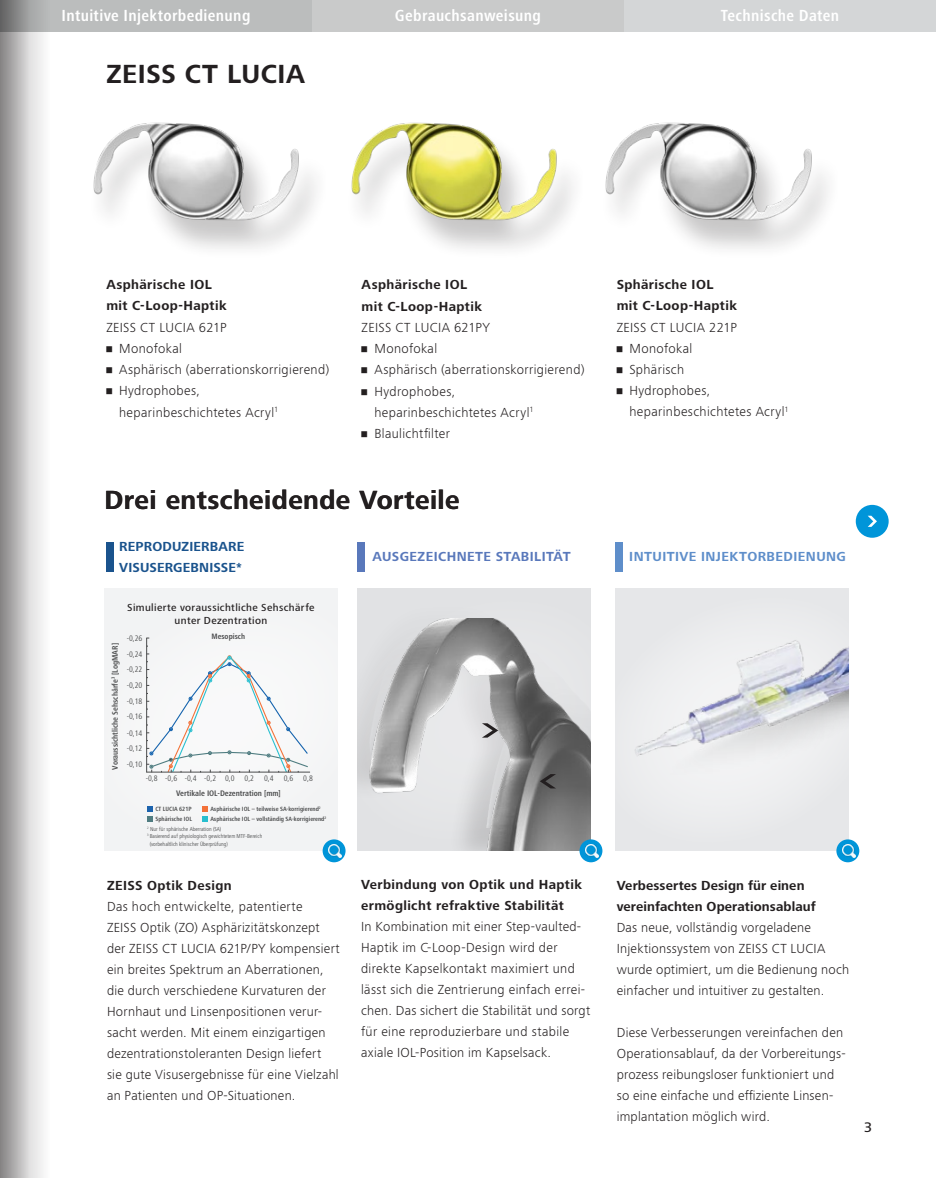
<style>
.page{position:relative;width:936px;height:1178px;background:#fff}
.page>*{position:absolute;margin:0;border:0;box-sizing:border-box;transform-origin:0 0}
.t1{font:700 27px "ZEISS Frutiger Next W1 G";letter-spacing:.015em;color:#231f20}
.t2{font:700 condensed 16.5px "ZEISS Frutiger Next W1 G";letter-spacing:.02em;color:#fff}
.t3{font:500 14.25px "ZEISS Frutiger Next W1 G";color:#231f20}
.t4{font:300 13.5px/21px "ZEISS Frutiger Next W1 G";letter-spacing:.02em;color:#231f20}
.t5{font:700 13.5px/21.1px "ZEISS Frutiger Next W1 G";letter-spacing:.025em;color:#231f20}
.t6{font:700 13.5px/21.1px "ZEISS Frutiger Next W1 G";letter-spacing:.01em;color:#1a538d}
.t7{font:700 13.5px "ZEISS Frutiger Next W1 G";letter-spacing:.035em;color:#5e8eca}
.t8{font:700 13.5px "ZEISS Frutiger Next W1 G";letter-spacing:.03em;color:#5978bb}
.t9{font:500 10.5px/13.5px "ZEISS Frutiger Next W1 G";letter-spacing:.035em;color:#231f20;text-align:center}
.t10{font:condensed 8.25px "ZEISS Frutiger Next W1 G";color:#4b4c4d}
.t11{font:700 condensed 8.25px "ZEISS Frutiger Next W1 G";color:#4b4c4d}
.t12{font:700 condensed 7.95px "ZEISS Frutiger Next W1 G";letter-spacing:.005em;color:#4b4c4d}
.t13{font:700 condensed 6.3px/10.5px "ZEISS Frutiger Next W1 G";color:#4b4c4d}
.t14{font:condensed 5.85px "ZEISS Frutiger Next W1 G";color:#4b4c4d}
</style>
<div class="page">
<div style="left:89px;top:126px;width:239px;height:133px;background:#231f20;opacity:.25"></div>
<img style="left:89px;top:122px;width:215px;height:101px">
<div style="left:601px;top:126px;width:240px;height:133px;background:#231f20;opacity:.25"></div>
<img style="left:601px;top:122px;width:216px;height:101px">
<div style="left:346px;top:126px;width:240px;height:134px;background:#231f20;opacity:.25"></div>
<img style="left:346px;top:122px;width:216px;height:101px">
<div style="left:0;top:0;width:935px;height:32px;background:linear-gradient(to right,#b6b8b8,#d9dbdc)"></div>
<div style="left:357px;top:591px;width:231px;height:260px;background:#231f20;opacity:.75"></div>
<div style="left:364px;top:589px;width:226px;height:30px;background:#e1e2e4"></div>
<img style="left:364px;top:619px;width:226px;height:232px">
<svg style="left:482px;top:723px;width:16px;height:15px"></svg>
<svg style="left:539px;top:774px;width:17px;height:14px"></svg>
<div style="left:615px;top:589px;width:233px;height:262px;background:#e6e7e9"></div>
<img style="left:617px;top:589px;width:232px;height:239px">
<svg style="left:579px;top:839px;width:23px;height:23px"></svg>
<svg style="left:585px;top:845px;width:13px;height:12px"></svg>
<svg style="left:836px;top:839px;width:23px;height:23px"></svg>
<svg style="left:842px;top:845px;width:13px;height:12px"></svg>
<div style="left:104px;top:588px;width:233px;height:262px;background:#f4f4f5"></div>
<hr style="left:146px;top:638px;width:1px;height:134px;background:#4b4c4d">
<hr style="left:146px;top:772px;width:164px;height:1px;background:#4b4c4d">
<svg style="left:146px;top:654px;width:163px;height:119px"></svg>
<svg style="left:147px;top:806px;width:5px;height:16px"></svg>
<svg style="left:202px;top:806px;width:5px;height:16px"></svg>
<svg style="left:322px;top:839px;width:23px;height:23px"></svg>
<svg style="left:328px;top:845px;width:13px;height:12px"></svg>
<div style="left:357px;top:542px;width:7px;height:29px;background:#5978bb"></div>
<div style="left:615px;top:542px;width:7px;height:29px;background:#5e8eca"></div>
<div style="left:855px;top:505px;width:33px;height:33px;background:#0095d9;border-radius:50%"></div>
<svg style="left:868px;top:516px;width:8px;height:11px"></svg>
<div style="left:106px;top:542px;width:8px;height:29px;background:#1a538d"></div>
<svg style="left:38px;top:0;width:27px;height:1178px"></svg>
<div style="left:0;top:0;width:38px;height:1178px;background:linear-gradient(to right,#858383,#f0f0f0)"></div>
<p class="t2" style="left:61px;top:4px;width:190px">Intuitive Injektorbedienung</p>
<p class="t2" style="left:395px;top:4px;width:147px">Gebrauchsanweisung</p>
<p class="t2" style="left:720px;top:4px;width:120px">Technische Daten</p>
<h1 class="t1" style="left:106px;top:55px;width:200px">ZEISS CT LUCIA</h1>
<p class="t5" style="left:106px;top:274px;width:122px">Asphärische IOL mit C-Loop-Haptik</p>
<p class="t4" style="left:106px;top:316px;width:122px">ZEISS CT LUCIA 621P</p>
<p class="t4" style="left:106px;top:337px;width:77px">• Monofokal</p>
<p class="t4" style="left:106px;top:358px;width:224px">• Asphärisch (aberrationskorrigierend)</p>
<p class="t4" style="left:119px;top:380px;width:161px;text-indent:-13px">• Hydrophobes, heparinbeschichtetes Acryl<sup>1</sup></p>
<p class="t5" style="left:361px;top:274px;width:122px">Asphärische IOL mit C-Loop-Haptik</p>
<p class="t4" style="left:361px;top:316px;width:130px">ZEISS CT LUCIA 621PY</p>
<p class="t4" style="left:361px;top:337px;width:77px">• Monofokal</p>
<p class="t4" style="left:361px;top:359px;width:224px">• Asphärisch (aberrationskorrigierend)</p>
<p class="t4" style="left:374px;top:380px;width:161px;text-indent:-13px">• Hydrophobes, heparinbeschichtetes Acryl<sup>1</sup></p>
<p class="t4" style="left:361px;top:422px;width:90px">• Blaulichtfilter</p>
<p class="t5" style="left:616px;top:273px;width:122px">Sphärische IOL mit C-Loop-Haptik</p>
<p class="t4" style="left:616px;top:316px;width:122px">ZEISS CT LUCIA 221P</p>
<p class="t4" style="left:616px;top:337px;width:77px">• Monofokal</p>
<p class="t4" style="left:616px;top:358px;width:69px">• Sphärisch</p>
<p class="t4" style="left:629px;top:379px;width:161px;text-indent:-13px">• Hydrophobes, heparinbeschichtetes Acryl<sup>1</sup></p>
<h1 class="t1" style="left:104px;top:480px;width:356px">Drei entscheidende Vorteile</h1>
<p class="t6" style="left:119px;top:535px;width:127px">REPRODUZIERBARE<br>VISUSERGEBNISSE*</p>
<p class="t7" style="left:629px;top:547px;width:218px">INTUITIVE INJEKTORBEDIENUNG</p>
<p class="t8" style="left:372px;top:547px;width:199px">AUSGEZEICHNETE STABILITÄT</p>
<p class="t9" style="left:127px;top:600px;width:189px">Simulierte voraussichtliche Sehschärfe unter Dezentration</p>
<p class="t12" style="left:211px;top:630px;width:35px">Mesopisch</p>
<p class="t10" style="left:127px;top:633px;width:17px">-0,26</p>
<p class="t11" style="left:109px;top:769px;width:128px;rotate:-90deg">Voraussichtliche Sehschärfe<sup>3</sup> [LogMAR]</p>
<p class="t10" style="left:127px;top:648px;width:17px">-0,24</p>
<p class="t10" style="left:127px;top:664px;width:17px">-0,22</p>
<p class="t10" style="left:127px;top:680px;width:17px">-0,20</p>
<p class="t10" style="left:127px;top:695px;width:17px">-0,18</p>
<p class="t10" style="left:127px;top:711px;width:17px">-0,16</p>
<p class="t10" style="left:127px;top:727px;width:17px">-0,14</p>
<p class="t10" style="left:127px;top:743px;width:17px">-0,12</p>
<p class="t10" style="left:127px;top:759px;width:17px">-0,10</p>
<p class="t10" style="left:146px;top:773px;width:13px">-0,8</p>
<p class="t10" style="left:165px;top:773px;width:149px">-0,6 -0,4 -0,2 0,0 0,2 0,4 0,6 0,8</p>
<p class="t13" style="left:155px;top:803px;width:38px">CT LUCIA 621P<br>Sphärische IOL</p>
<p class="t13" style="left:210px;top:803px;width:117px">Asphärische IOL – teilweise SA-korrigierend<sup>2<br></sup>Asphärische IOL – vollständig SA-korrigierend<sup>2</sup></p>
<p class="t14" style="left:147px;top:825px;width:76px"><sup>2</sup> Nur für sphärische Aberration (SA)</p>
<p class="t14" style="left:147px;top:832px;width:116px"><sup>3</sup> Basierend auf physiologisch gewichtetem MTF-Bereich</p>
<p class="t14" style="left:150px;top:840px;width:80px">(vorbehaltlich klinischer Überprüfung)</p>
<p class="t11" style="left:176px;top:787px;width:106px">Vertikale IOL-Dezentration [mm]</p>
<p class="t5" style="left:107px;top:874px;width:126px">ZEISS Optik Design</p>
<p class="t4" style="left:107px;top:895px;width:234px">Das hoch entwickelte, patentierte<br>ZEISS Optik (ZO) Asphärizitätskonzept der ZEISS CT LUCIA 621P/PY kompensiert ein breites Spektrum an Aberrationen, die durch verschiedene Kurvaturen der Hornhaut und Linsenpositionen verur&shy;sacht werden. Mit einem einzigartigen dezentrationstoleranten Design liefert<br>sie gute Visusergebnisse für eine Vielzahl an Patienten und OP-Situationen.</p>
<p class="t5" style="left:361px;top:873px;width:222px">Verbindung von Optik und Haptik ermöglicht refraktive Stabilität</p>
<p class="t4" style="left:361px;top:915px;width:231px">In Kombination mit einer Step-vaulted-Haptik im C-Loop-Design wird der direkte Kapselkontakt maximiert und lässt sich die Zentrierung einfach errei&shy;chen. Das sichert die Stabilität und sorgt für eine reproduzierbare und stabile axiale IOL-Position im Kapselsack.</p>
<p class="t5" style="left:616px;top:874px;width:200px">Verbessertes Design für einen vereinfachten Operationsablauf</p>
<p class="t4" style="left:616px;top:916px;width:234px">Das neue, vollständig vorgeladene Injektionssystem von ZEISS CT LUCIA wurde optimiert, um die Bedienung noch einfacher und intuitiver zu gestalten.</p>
<p class="t4" style="left:616px;top:1021px;width:229px">Diese Verbesserungen vereinfachen den Operationsablauf, da der Vorbereitungs&shy;prozess reibungsloser funktioniert und so eine einfache und effiziente Linsen&shy;implantation möglich wird.</p>
<p class="t3" style="left:864px;top:1117px;width:10px">3</p>
</div>
